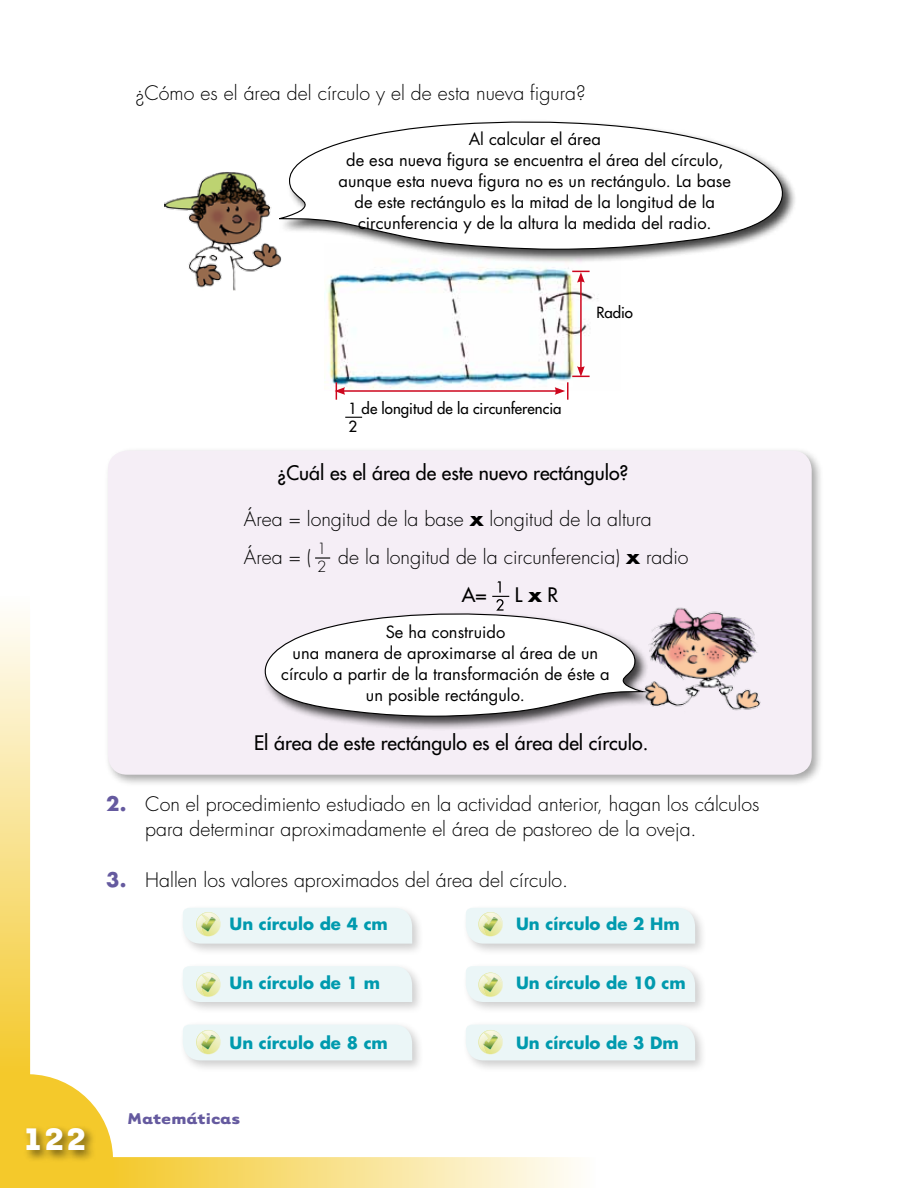
<style>
.page{position:relative;width:918px;height:1188px;background:#fff}
.page>*{position:absolute;margin:0;border:0;box-sizing:border-box;transform-origin:0 0}
.t1{font:700 36px "Tarzana Wide";color:#fff}
.t2{font:300 19.5px/25.5px "Futura";color:#000}
.t3{font:19.5px "Futura";color:#000}
.t4{font:700 18px "Tarzana Wide";color:#655a9f}
.t5{font:16.5px/21px "Futura";color:#000;text-align:center}
.t6{font:700 16.5px "Futura";color:#009aae}
.t7{font:15px/18px "Futura";color:#000}
.t8{font:300 15px "Futura";color:#000}
.s1{font-weight:700}
.s2{font-weight:700;color:#655a9f}
</style>
<div class="page">
<div style="left:104px;top:447px;width:720px;height:340px;background:#000;opacity:.35"></div>
<div style="left:108px;top:451px;width:704px;height:324px;background:#f5eef6;border-radius:19px"></div>
<img style="left:327px;top:267px;width:271px;height:123px">
<img style="left:695px;top:611px;width:66px;height:100px">
<div style="left:278px;top:119px;width:519px;height:145px;background:#000;opacity:.75"></div>
<svg style="left:278px;top:119px;width:514px;height:131px"></svg>
<img style="left:164px;top:172px;width:118px;height:118px">
<svg style="left:315px;top:557px;width:15px;height:2px"></svg>
<div style="left:462px;top:904px;width:246px;height:52px;background:#000;opacity:.2"></div>
<div style="left:462px;top:962px;width:246px;height:53px;background:#000;opacity:.2"></div>
<div style="left:462px;top:1021px;width:246px;height:52px;background:#000;opacity:.2"></div>
<hr style="left:580px;top:280px;width:2px;height:89px;background:#cd071e">
<svg style="left:572px;top:271px;width:18px;height:12px"></svg>
<hr style="left:343px;top:390px;width:214px;height:2px;background:#cd071e">
<svg style="left:555px;top:366px;width:35px;height:34px"></svg>
<svg style="left:335px;top:382px;width:10px;height:18px"></svg>
<svg style="left:345px;top:417px;width:17px;height:1px"></svg>
<svg style="left:0;top:581px;width:695px;height:607px"></svg>
<p class="t2" style="left:135px;top:81px;width:452px">¿Cómo es el área del círculo y el de esta nueva figura?</p>
<p class="t5" style="left:339px;top:128px;width:394px">Al calcular el área<br>de esa nueva figura se encuentra el área del círculo, aunque esta nueva figura no es un rectángulo. La base de este rectángulo es la mitad de la longitud de la circunferencia y de la altura la medida del radio.</p>
<p class="t7" style="left:596px;top:303px;width:38px">Radio</p>
<p class="t7" style="left:349px;top:400px;width:214px">1 de longitud de la circunferencia<br>2</p>
<p class="t3" style="left:278px;top:460px;width:352px">¿Cuál es el área de este nuevo rectángulo?</p>
<p class="t2" style="left:244px;top:500px;width:446px;line-height:38.2px">Área = longitud de la base <span class="s1">x</span> longitud de la altura<br>Área = ( <sub>2</sub> de la longitud de la circunferencia) <span class="s1">x</span> radio</p>
<p class="t8" style="left:317px;top:539px;width:11px">1</p>
<p class="t3" style="left:462px;top:582px;width:26px">A=</p>
<p class="t3" style="left:515px;top:582px;width:45px">L <span class="s1">x</span> R</p>
<p class="t5" style="left:281px;top:621px;width:330px">Se ha construido<br>una manera de aproximarse al área de un círculo a partir de la transformación de éste a un posible rectángulo.</p>
<p class="t3" style="left:254px;top:730px;width:396px">El área de este rectángulo es el área del círculo.</p>
<p class="t2" style="left:145px;top:791px;width:616px;text-indent:-39px"><span class="s2">2.</span> Con el procedimiento estudiado en la actividad anterior, hagan los cálculos para determinar aproximadamente el área de pastoreo de la oveja.</p>
<p class="t2" style="left:106px;top:868px;width:464px"><span class="s2">3.</span> Hallen los valores aproximados del área del círculo.</p>
<p class="t6" style="left:230px;top:913px;width:160px">Un círculo de 4 cm</p>
<p class="t6" style="left:516px;top:913px;width:165px">Un círculo de 2 Hm</p>
<p class="t6" style="left:230px;top:972px;width:152px">Un círculo de 1 m</p>
<p class="t6" style="left:516px;top:972px;width:171px">Un círculo de 10 cm</p>
<p class="t6" style="left:230px;top:1032px;width:160px">Un círculo de 8 cm</p>
<p class="t6" style="left:516px;top:1032px;width:164px">Un círculo de 3 Dm</p>
<h1 class="t1" style="left:21px;top:1115px;width:67px">122</h1>
<p class="t4" style="left:128px;top:1106px;width:114px">Matemáticas</p>
</div>
